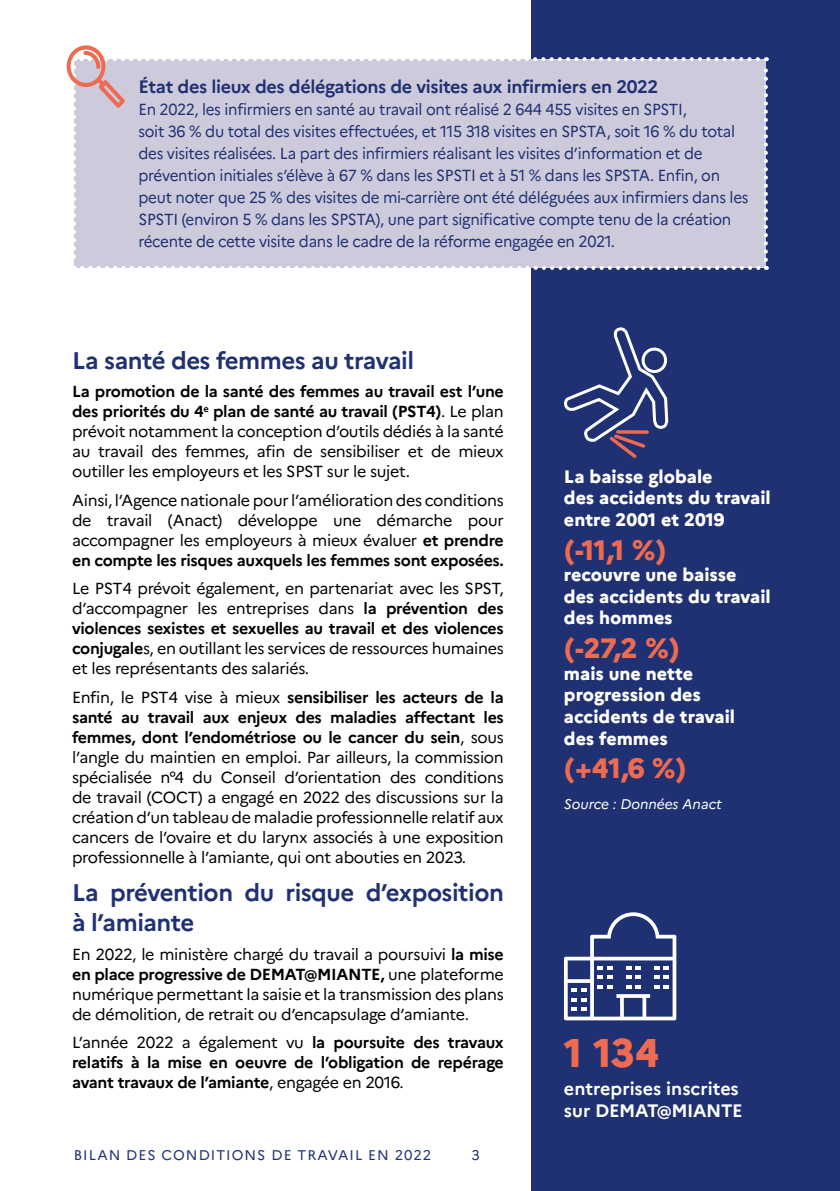
<style>
.page{position:relative;width:840px;height:1191px;background:#fff}
.page>*{position:absolute;margin:0;border:0;box-sizing:border-box;transform-origin:0 0}
.t1{font:800 40px "Marianne";color:#ee6b51}
.t2{font:800 28px "Marianne";color:#ee6b51}
.t3{font:700 24px/30px "Marianne";letter-spacing:-.02em;color:#1f3172}
.t4{font:800 18px/21.6px "Marianne";color:#fff}
.t5{font:700 18px "Marianne";letter-spacing:-.02em;color:#1f3172}
.t6{font:700 18px/22px "Marianne";color:#fff}
.t7{font:16px/20px "Marianne";letter-spacing:-.02em;color:#000;text-align:justify}
.t8{font:16px/22px "Marianne";letter-spacing:-.02em;color:#1f3172;scale:.95 1}
.t9{font:700 16px/20px "Marianne";letter-spacing:-.02em;color:#000;text-align:justify}
.t10{font:14px "Marianne";letter-spacing:.075em;color:#1f3172}
.t11{font:italic 14px "Marianne";color:#fff}
.s1{font-weight:700}
.s2{font-weight:400}
</style>
<div class="page">
<div style="left:531px;top:0;width:308px;height:1191px;background:#1f3172"></div>
<svg style="left:564px;top:912px;width:112px;height:108px"></svg>
<svg style="left:67px;top:45px;width:700px;height:225px"></svg>
<svg style="left:564px;top:327px;width:105px;height:131px"></svg>
<div style="left:610px;top:938px;width:45px;height:11px;background:#1f3172"></div>
<p class="t5" style="left:138px;top:73px;width:521px">État des lieux des délégations de visites aux infirmiers en 2022</p>
<p class="t8" style="left:138px;top:97px;width:643px">En 2022, les infirmiers en santé au travail ont réalisé 2 644 455 visites en SPSTI,<br>soit 36 % du total des visites effectuées, et 115 318 visites en SPSTA, soit 16 % du total des visites réalisées. La part des infirmiers réalisant les visites d’information et de prévention initiales s’élève à 67 % dans les SPSTI et à 51 % dans les SPSTA. Enfin, on peut noter que 25 % des visites de mi-carrière ont été déléguées aux infirmiers dans les SPSTI (environ 5 % dans les SPSTA), une part significative compte tenu de la création récente de cette visite dans le cadre de la réforme engagée en 2021.</p>
<h3 class="t3" style="left:72px;top:343px;width:343px">La santé des femmes au travail</h3>
<p class="t7" style="left:72px;top:380px;width:433px"><span class="s1">La promotion de la santé des femmes au travail est l’une des priorités du 4</span><sup>e</sup> <span class="s1">plan de santé au travail (PST4)</span>. Le plan prévoit notamment la conception d’outils dédiés à la santé au travail des femmes, afin de sensibiliser et de mieux outiller les employeurs et les SPST sur le sujet.</p>
<p class="t7" style="left:72px;top:488px;width:433px">Ainsi, l’Agence nationale pour l’amélioration des conditions de travail (Anact) développe une démarche pour accompagner les employeurs à mieux évaluer <span class="s1">et prendre en compte les risques auxquels les femmes sont exposées.</span></p>
<p class="t7" style="left:72px;top:577px;width:433px">Le PST4 prévoit également, en partenariat avec les SPST, d’accompagner les entreprises dans <span class="s1">la prévention des violences sexistes et sexuelles au travail et des violences conjugale</span>s, en outillant les services de ressources humaines et les représentants des salariés.</p>
<p class="t7" style="left:72px;top:685px;width:433px">Enfin, le PST4 vise à mieux <span class="s1">sensibiliser les acteurs de la santé au travail aux enjeux des maladies affectant les femmes, dont l’endométriose ou le cancer du sein</span>, sous l’angle du maintien en emploi. Par ailleurs, la commission spécialisée n°4 du Conseil d’orientation des conditions de travail (COCT) a engagé en 2022 des discussions sur la création d’un tableau de maladie professionnelle relatif aux cancers de l’ovaire et du larynx associés à une exposition professionnelle à l’amiante, qui ont abouties en 2023.</p>
<h3 class="t3" style="left:72px;top:875px;width:433px">La prévention du risque d’exposition à l’amiante</h3>
<p class="t7" style="left:72px;top:942px;width:433px">En 2022, le ministère chargé du travail a poursuivi <span class="s1">la mise en place progressive de DEMAT@MIANTE,</span> une plateforme numérique permettant la saisie et la transmission des plans de démolition, de retrait ou d’encapsulage d’amiante.</p>
<p class="t9" style="left:72px;top:1031px;width:433px"><span class="s2">L’année 2022 a également vu</span> la poursuite des travaux relatifs à la mise en oeuvre de l’obligation de repérage avant travaux de l’amiante<span class="s2">, engagée en 2016.</span></p>
<p class="t1" style="left:563px;top:1022px;width:96px">1 134</p>
<p class="t4" style="left:563px;top:464px;width:208px">La baisse globale<br>des accidents du travail entre 2001 et 2019</p>
<p class="t2" style="left:563px;top:528px;width:104px">(-11,1 %)</p>
<p class="t4" style="left:563px;top:562px;width:208px">recouvre une baisse des accidents du travail des hommes</p>
<p class="t2" style="left:563px;top:626px;width:117px">(-27,2 %)</p>
<p class="t4" style="left:563px;top:661px;width:173px">mais une nette progression des accidents de travail des femmes</p>
<p class="t2" style="left:563px;top:746px;width:124px">(+41,6 %)</p>
<p class="t11" style="left:563px;top:793px;width:159px">Source : Données Anact</p>
<p class="t6" style="left:563px;top:1076px;width:180px">entreprises inscrites sur DEMAT@MIANTE</p>
<p class="t10" style="left:74px;top:1143px;width:359px">BILAN DES CONDITIONS DE TRAVAIL EN 2022</p>
<p class="t10" style="left:471px;top:1143px;width:10px">3</p>
</div>
